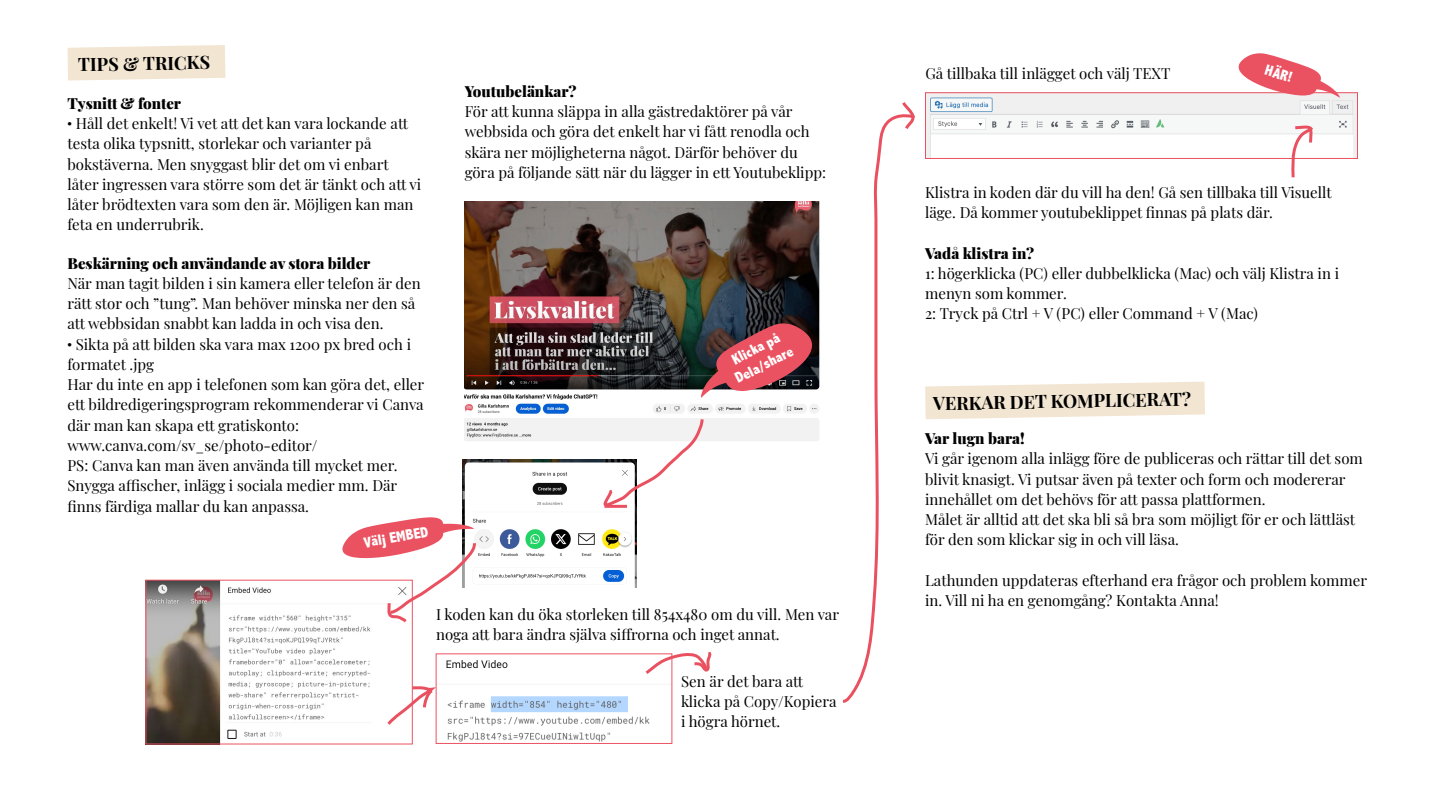
<style>
.page{position:relative;width:1440px;height:810px;background:#fff}
.page>*{position:absolute;margin:0;border:0;box-sizing:border-box;transform-origin:0 0}
.t1{font:700 18px "Playfair Display";color:#000}
.t2{font:15px/20.2px "Playfair Display";color:#000}
.t3{font:900 15px "Playfair Display";color:#000}
.t4{font:800 condensed 15px/18px "Abadi";color:#fff;text-align:center}
.s1{font-family:"Bebas Neue"}
</style>
<div class="page">
<svg style="left:68px;top:45px;width:157px;height:36px;background:#f3e7d5"></svg>
<img style="left:465px;top:201px;width:355px;height:240px">
<svg style="left:701px;top:323px;width:111px;height:75px;background:#a6555f"></svg>
<img style="left:463px;top:459px;width:174px;height:128px">
<img style="left:147px;top:582px;width:224px;height:160px">
<div style="left:145px;top:580px;width:268px;height:164px;border:1px solid #eb5261"></div>
<img style="left:446px;top:660px;width:204px;height:82px">
<div style="left:436px;top:653px;width:236px;height:91px;border:1px solid #eb5261"></div>
<svg style="left:925px;top:382px;width:280px;height:37px;background:#f3e8d7"></svg>
<svg style="left:342px;top:517px;width:135px;height:108px"></svg>
<svg style="left:594px;top:416px;width:111px;height:98px"></svg>
<hr style="left:604px;top:505px;width:23px;height:3px;background:#ea5160">
<svg style="left:387px;top:684px;width:51px;height:44px"></svg>
<svg style="left:642px;top:652px;width:70px;height:25px"></svg>
<img style="left:927px;top:94px;width:429px;height:63px">
<div style="left:925px;top:92px;width:433px;height:67px;border:1px solid #ea5160"></div>
<svg style="left:843px;top:102px;width:72px;height:601px"></svg>
<svg style="left:1239px;top:53px;width:101px;height:45px"></svg>
<svg style="left:1290px;top:123px;width:26px;height:55px"></svg>
<p class="t1" style="left:78px;top:51px;width:134px;rotate:-1deg">TIPS &amp; TRICKS</p>
<p class="t3" style="left:68px;top:92px;width:115px">Tysnitt &amp; fonter</p>
<p class="t2" style="left:68px;top:112px;width:355px"><span class="s1">•</span> Håll det enkelt! Vi vet att det kan vara lockande att testa olika typsnitt, storlekar och varianter på bokstäverna. Men snyggast blir det om vi enbart låter ingressen vara större som det är tänkt och att vi låter brödtexten vara som den är. Möjligen kan man feta en underrubrik.</p>
<p class="t3" style="left:68px;top:251px;width:304px">Beskärning och användande av stora bilder</p>
<p class="t2" style="left:68px;top:272px;width:355px">När man tagit bilden i sin kamera eller telefon är den rätt stor och ”tung”. Man behöver minska ner den så att webbsidan snabbt kan ladda in och visa den.</p>
<p class="t2" style="left:68px;top:333px;width:358px"><span class="s1">•</span> Sikta på att bilden ska vara max 1200 px bred och i formatet .jpg<br>Har du inte en app i telefonen som kan göra det, eller ett bildredigeringsprogram rekommenderar vi Canva där man kan skapa ett gratiskonto: www.canva.com/sv_se/photo-editor/<br>PS: Canva kan man även använda till mycket mer.<br>Snygga affischer, inlägg i sociala medier mm. Där finns färdiga mallar du kan anpassa.</p>
<p class="t4" style="left:362px;top:534px;width:67px;rotate:-10deg">Välj EMBED</p>
<p class="t3" style="left:465px;top:79px;width:114px">Youtubelänkar?</p>
<p class="t2" style="left:465px;top:100px;width:363px">För att kunna släppa in alla gästredaktörer på vår webbsida och göra det enkelt har vi fått renodla och skära ner möjligheterna något. Därför behöver du göra på följande sätt när du lägger in ett Youtubeklipp:</p>
<p class="t4" style="left:724px;top:355px;width:65px;rotate:-27deg">Klicka på<br>Dela/share</p>
<p class="t2" style="left:436px;top:603px;width:404px">I koden kan du öka storleken till 854x480 om du vill. Men var noga att bara ändra själva siffrorna och inget annat.</p>
<p class="t2" style="left:681px;top:670px;width:157px">Sen är det bara att klicka på Copy/Kopiera i högra hörnet.</p>
<p class="t2" style="left:926px;top:62px;width:246px">Gå tillbaka till inlägget och välj TEXT</p>
<p class="t4" style="left:1268px;top:61px;width:29px;rotate:17deg">HÄR!</p>
<p class="t2" style="left:925px;top:181px;width:408px">Klistra in koden där du vill ha den! Gå sen tillbaka till Visuellt läge. Då kommer youtubeklippet finnas på plats där.</p>
<p class="t3" style="left:925px;top:241px;width:111px">Vadå klistra in?</p>
<p class="t2" style="left:925px;top:262px;width:416px">1: högerklicka (PC) eller dubbelklicka (Mac) och välj Klistra in i menyn som kommer.<br>2: Tryck på Ctrl + V (PC) eller Command + V (Mac)</p>
<p class="t1" style="left:933px;top:389px;width:260px;rotate:-1deg">VERKAR DET KOMPLICERAT?</p>
<p class="t3" style="left:925px;top:427px;width:101px">Var lugn bara!</p>
<p class="t2" style="left:925px;top:447px;width:439px">Vi går igenom alla inlägg före de publiceras och rättar till det som blivit knasigt. Vi putsar även på texter och form och modererar innehållet om det behövs för att passa plattformen.<br>Målet är alltid att det ska bli så bra som möjligt för er och lättläst för den som klickar sig in och vill läsa.</p>
<p class="t2" style="left:925px;top:569px;width:443px">Lathunden uppdateras efterhand era frågor och problem kommer in. Vill ni ha en genomgång? Kontakta Anna!</p>
</div>
